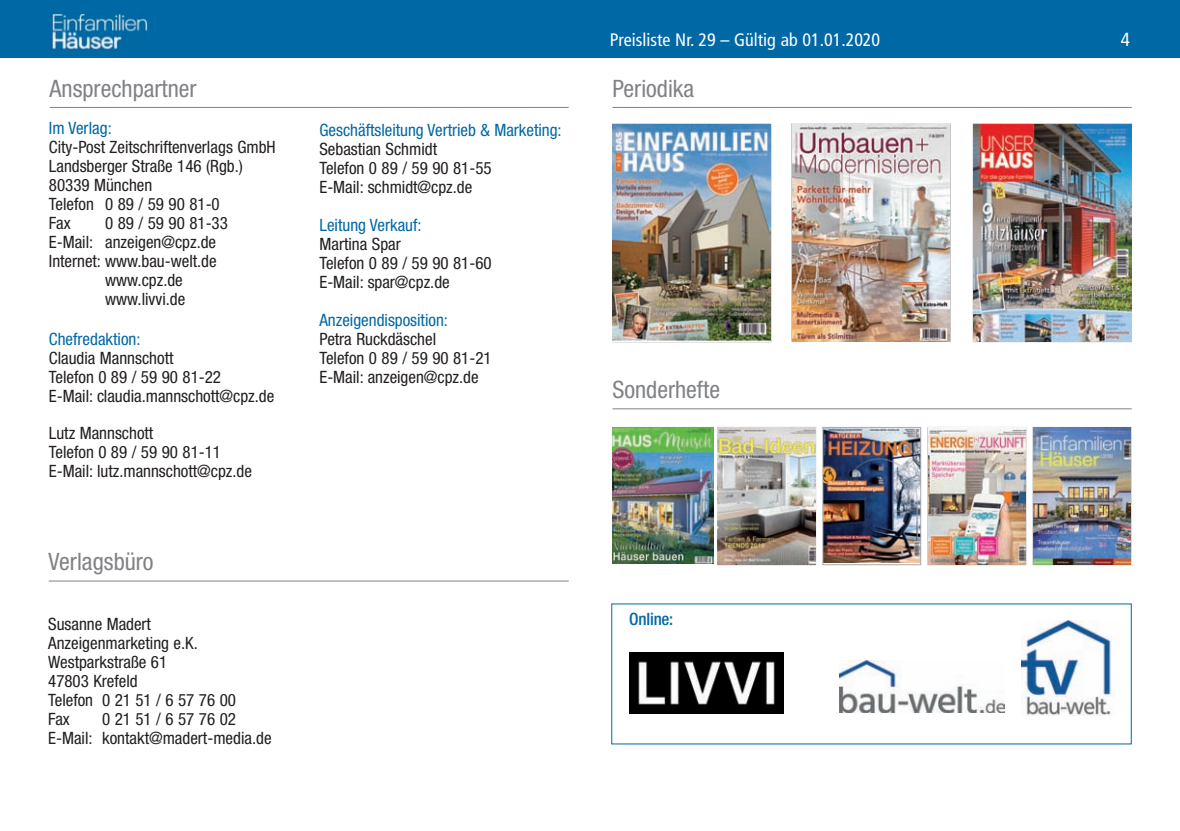
<style>
.page{position:relative;width:1180px;height:831px;background:#fff}
.page>*{position:absolute;margin:0;border:0;box-sizing:border-box;transform-origin:0 0}
.t1{font:condensed 24px "Helvetica Neue";color:#808285}
.t2{font:condensed 19px "Frutiger";color:#fff}
.t3{font:condensed 18px "Frutiger";color:#fff}
.t4{font:condensed 17px/19px "Helvetica Neue";color:#231f20}
.t5{font:condensed 17px "Helvetica Neue";color:#0068a5}
.t6{font:500 condensed 17px "Helvetica Neue";letter-spacing:-.01em;color:#0068a5}
</style>
<div class="page">
<div style="left:0;top:0;width:1179px;height:58px;background:#0068a5"></div>
<img style="left:51px;top:13px;width:97px;height:38px">
<hr style="left:50px;top:107px;width:518px;height:1px;background:#808285">
<hr style="left:49px;top:580px;width:519px;height:1px;background:#808285">
<hr style="left:612px;top:107px;width:519px;height:1px;background:#808285">
<hr style="left:612px;top:408px;width:519px;height:1px;background:#808285">
<img style="left:613px;top:124px;width:157px;height:217px">
<div style="left:791px;top:123px;width:159px;height:219px;border:1px solid #a8a9ad"></div>
<img style="left:792px;top:124px;width:157px;height:217px">
<img style="left:973px;top:124px;width:157px;height:217px">
<img style="left:613px;top:428px;width:100px;height:135px">
<div style="left:717px;top:427px;width:98px;height:138px;border:1px solid #a8a9ad"></div>
<img style="left:718px;top:428px;width:97px;height:136px">
<img style="left:824px;top:429px;width:94px;height:133px">
<div style="left:822px;top:427px;width:98px;height:138px;border:1px solid #a8a9ad"></div>
<div style="left:927px;top:427px;width:98px;height:138px;border:1px solid #a8a9ad"></div>
<img style="left:928px;top:428px;width:97px;height:136px">
<div style="left:1032px;top:427px;width:98px;height:138px;border:1px solid #a8a9ad"></div>
<img style="left:1033px;top:428px;width:97px;height:136px">
<img style="left:839px;top:660px;width:164px;height:52px">
<img style="left:629px;top:652px;width:154px;height:61px">
<img style="left:1021px;top:620px;width:93px;height:95px">
<h1 class="t1" style="left:50px;top:80px;width:149px">Ansprechpartner</h1>
<p class="t5" style="left:49px;top:122px;width:64px">Im Verlag:</p>
<p class="t4" style="left:49px;top:139px;width:228px">City-Post Zeitschriftenverlags GmbH<br>Landsberger Straße 146 (Rgb.)<br>80339 München<br>Telefon 0 89 / 59 90 81-0<br>Fax</p>
<p class="t4" style="left:105px;top:215px;width:124px">0 89 / 59 90 81-33</p>
<p class="t4" style="left:49px;top:234px;width:169px">E-Mail: anzeigen@cpz.de</p>
<p class="t4" style="left:49px;top:253px;width:169px">Internet: www.bau-welt.de</p>
<p class="t4" style="left:105px;top:272px;width:79px">www.cpz.de</p>
<p class="t4" style="left:105px;top:291px;width:82px">www.livvi.de</p>
<p class="t5" style="left:49px;top:332px;width:93px">Chefredaktion:</p>
<p class="t4" style="left:49px;top:349px;width:227px">Claudia Mannschott<br>Telefon 0 89 / 59 90 81-22<br>E-Mail: claudia.mannschott@cpz.de</p>
<p class="t4" style="left:49px;top:424px;width:204px">Lutz Mannschott<br>Telefon 0 89 / 59 90 81-11<br>E-Mail: lutz.mannschott@cpz.de</p>
<h1 class="t1" style="left:49px;top:553px;width:106px">Verlagsbüro</h1>
<p class="t4" style="left:48px;top:615px;width:189px">Susanne Madert<br>Anzeigenmarketing e.K.<br>Westparkstraße 61<br>47803 Krefeld<br>Telefon 0 21 51 / 6 57 76 00<br>Fax</p>
<p class="t4" style="left:48px;top:710px;width:225px;text-indent:54px">0 21 51 / 6 57 76 02<br>E-Mail: kontakt@madert-media.de</p>
<p class="t5" style="left:319px;top:124px;width:243px">Geschäftsleitung Vertrieb &amp; Marketing:</p>
<p class="t4" style="left:319px;top:141px;width:174px">Sebastian Schmidt<br>Telefon 0 89 / 59 90 81-55<br>E-Mail: schmidt@cpz.de</p>
<p class="t5" style="left:319px;top:219px;width:104px">Leitung Verkauf:</p>
<p class="t4" style="left:319px;top:236px;width:174px">Martina Spar<br>Telefon 0 89 / 59 90 81-60<br>E-Mail: spar@cpz.de</p>
<p class="t5" style="left:319px;top:314px;width:130px">Anzeigendisposition:</p>
<p class="t4" style="left:319px;top:331px;width:174px">Petra Ruckdäschel<br>Telefon 0 89 / 59 90 81-21<br>E-Mail: anzeigen@cpz.de</p>
<p class="t3" style="left:610px;top:33px;width:272px">Preisliste Nr. 29 – Gültig ab 01.01.2020</p>
<p class="t2" style="left:1120px;top:32px;width:11px">4</p>
<h1 class="t1" style="left:612px;top:80px;width:83px">Periodika</h1>
<h1 class="t1" style="left:612px;top:381px;width:109px">Sonderhefte</h1>
<p class="t6" style="left:629px;top:612px;width:46px">Online:</p>
</div>
